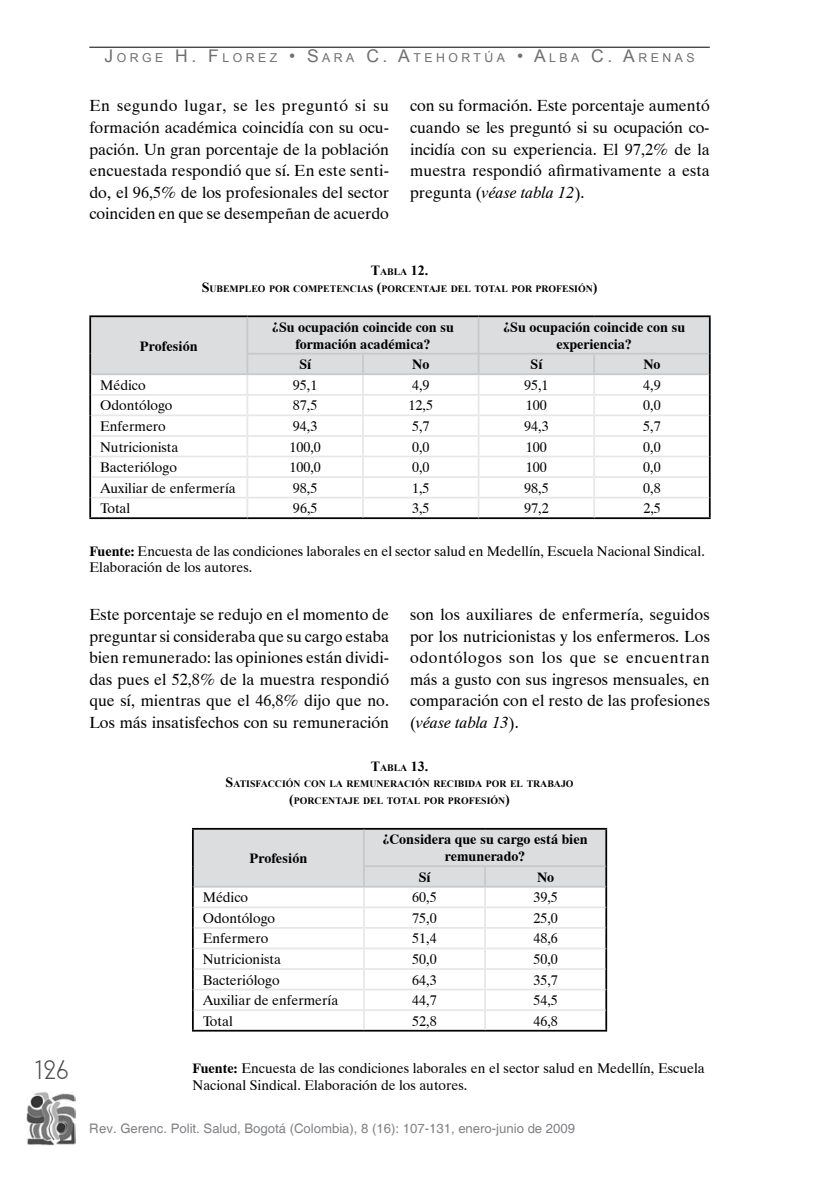
<style>
.page{position:relative;width:819px;height:1191px;background:#fff}
.page>*{position:absolute;margin:0;border:0;box-sizing:border-box;transform-origin:0 0}
.t1{font:28px "Plaza D";color:#4d4d4f}
.t2{font:16.1px/21.5px "Dutch 801 BT";color:#000;text-align:justify}
.t3{font:14px/16.8px "Dutch 801 BT";color:#000}
.t4{font:700 14px/16.8px "Dutch 801 BT";color:#000;text-align:center}
.t5{font:700 14px "Times New Roman";color:#000}
.t6{font:13.12px "Helvetica";color:#808285}
.t7{font:12.25px "Arial";letter-spacing:.285em;color:#6d6f71}
.t8{font:700 9.8px/16.8px "Times New Roman";color:#000;text-align:center}
.s1{font-size:17.5px}
.s2{font-style:italic}
.s3{font-size:9.8px}
.s4{font-size:14px}
.s5{font-weight:700}
</style>
<div class="page">
<img style="left:26px;top:1092px;width:49px;height:53px">
<hr style="left:89px;top:47px;width:620px;height:1px;background:#000">
<hr style="left:89px;top:374px;width:2px;height:21px;background:#000">
<hr style="left:708px;top:374px;width:2px;height:21px;background:#000">
<hr style="left:89px;top:395px;width:2px;height:20px;background:#000">
<hr style="left:708px;top:395px;width:2px;height:20px;background:#000">
<hr style="left:89px;top:415px;width:2px;height:21px;background:#000">
<hr style="left:708px;top:415px;width:2px;height:21px;background:#000">
<hr style="left:89px;top:436px;width:2px;height:20px;background:#000">
<hr style="left:708px;top:436px;width:2px;height:20px;background:#000">
<hr style="left:89px;top:456px;width:2px;height:21px;background:#000">
<hr style="left:708px;top:456px;width:2px;height:21px;background:#000">
<hr style="left:89px;top:477px;width:2px;height:20px;background:#000">
<hr style="left:708px;top:477px;width:2px;height:20px;background:#000">
<hr style="left:89px;top:497px;width:2px;height:20px;background:#000">
<hr style="left:708px;top:497px;width:2px;height:20px;background:#000">
<hr style="left:89px;top:517px;width:158px;height:2px;background:#000">
<hr style="left:247px;top:517px;width:116px;height:2px;background:#000">
<hr style="left:363px;top:517px;width:115px;height:2px;background:#000">
<hr style="left:478px;top:517px;width:116px;height:2px;background:#000">
<hr style="left:594px;top:517px;width:116px;height:2px;background:#000">
<hr style="left:89px;top:315px;width:158px;height:2px;background:#000">
<hr style="left:89px;top:317px;width:2px;height:37px;background:#000">
<hr style="left:247px;top:315px;width:116px;height:2px;background:#000">
<hr style="left:363px;top:315px;width:115px;height:2px;background:#000">
<hr style="left:478px;top:315px;width:116px;height:2px;background:#000">
<hr style="left:594px;top:315px;width:116px;height:2px;background:#000">
<hr style="left:708px;top:317px;width:2px;height:37px;background:#000">
<hr style="left:89px;top:354px;width:2px;height:20px;background:#000">
<hr style="left:708px;top:354px;width:2px;height:20px;background:#000">
<svg style="left:90px;top:316px;width:619px;height:201px"></svg>
<hr style="left:91px;top:373px;width:156px;height:2px;background:#c6c8ca">
<hr style="left:247px;top:373px;width:116px;height:2px;background:#c6c8ca">
<hr style="left:363px;top:373px;width:115px;height:2px;background:#c6c8ca">
<hr style="left:478px;top:373px;width:116px;height:2px;background:#c6c8ca">
<hr style="left:594px;top:373px;width:114px;height:2px;background:#c6c8ca">
<hr style="left:192px;top:1029px;width:172px;height:2px;background:#000">
<hr style="left:364px;top:1029px;width:121px;height:2px;background:#000">
<hr style="left:485px;top:1029px;width:122px;height:2px;background:#000">
<hr style="left:192px;top:828px;width:172px;height:1px;background:#000">
<hr style="left:364px;top:828px;width:121px;height:1px;background:#000">
<hr style="left:485px;top:828px;width:122px;height:1px;background:#000">
<svg style="left:192px;top:829px;width:415px;height:200px"></svg>
<hr style="left:194px;top:886px;width:170px;height:1px;background:#c6c8ca">
<hr style="left:364px;top:886px;width:121px;height:1px;background:#c6c8ca">
<hr style="left:485px;top:886px;width:120px;height:1px;background:#c6c8ca">
<h1 class="t1" style="left:33px;top:1055px;width:38px">126</h1>
<p class="t7" style="left:104px;top:50px;width:590px"><span class="s1">J</span>ORGE <span class="s1">H. F</span>LOREZ <span class="s1">• S</span>ARA <span class="s1">C. A</span>TEH ORTÚA <span class="s1">• A</span>LBA <span class="s1">C. A</span>RENAS</p>
<p class="t2" style="left:89px;top:94px;width:301px">En segundo lugar, se les preguntó si su formación académica coincidía con su ocu&shy;pación. Un gran porcentaje de la población encuestada respondió que sí. En este senti&shy;do, el 96,5% de los profesionales del sector coinciden en que se desempeñan de acuerdo</p>
<p class="t2" style="left:410px;top:94px;width:301px">con su formación. Este porcentaje aumentó cuando se les preguntó si su ocupación co&shy;incidía con su experiencia. El 97,2% de la muestra respondió afirmativamente a esta pregunta (<span class="s2">véase tabla 12</span>).</p>
<p class="t5" style="left:371px;top:260px;width:59px">T<span class="s3">ABLA</span> 12.</p>
<p class="t8" style="left:202px;top:280px;width:397px"><span class="s4">S</span>UBEMPLEO POR COMPETENCIAS <span class="s4">(</span>PORCENTAJE DEL TOTAL POR PROFESIÓN<span class="s4">)</span></p>
<p class="t4" style="left:140px;top:337px;width:59px">Profesión</p>
<p class="t4" style="left:272px;top:318px;width:184px">¿Su ocupación coincide con su formación académica?</p>
<p class="t4" style="left:503px;top:318px;width:184px">¿Su ocupación coincide con su experiencia?</p>
<p class="t4" style="left:299px;top:356px;width:14px">Sí</p>
<p class="t4" style="left:412px;top:356px;width:19px">No</p>
<p class="t4" style="left:530px;top:356px;width:14px">Sí</p>
<p class="t4" style="left:643px;top:356px;width:19px">No</p>
<p class="t3" style="left:100px;top:376px;width:47px">Médico</p>
<p class="t3" style="left:293px;top:376px;width:26px">95,1</p>
<p class="t3" style="left:412px;top:376px;width:19px">4,9</p>
<p class="t3" style="left:524px;top:376px;width:26px">95,1</p>
<p class="t3" style="left:643px;top:376px;width:19px">4,9</p>
<p class="t3" style="left:100px;top:396px;width:74px">Odontólogo</p>
<p class="t3" style="left:293px;top:396px;width:26px">87,5</p>
<p class="t3" style="left:408px;top:396px;width:26px">12,5</p>
<p class="t3" style="left:526px;top:396px;width:22px">100</p>
<p class="t3" style="left:643px;top:396px;width:19px">0,0</p>
<p class="t3" style="left:100px;top:417px;width:67px">Enfermero</p>
<p class="t3" style="left:293px;top:417px;width:26px">94,3</p>
<p class="t3" style="left:412px;top:417px;width:19px">5,7</p>
<p class="t3" style="left:524px;top:417px;width:26px">94,3</p>
<p class="t3" style="left:643px;top:417px;width:19px">5,7</p>
<p class="t3" style="left:100px;top:437px;width:80px">Nutricionista</p>
<p class="t3" style="left:289px;top:437px;width:33px">100,0</p>
<p class="t3" style="left:412px;top:437px;width:19px">0,0</p>
<p class="t3" style="left:526px;top:437px;width:22px">100</p>
<p class="t3" style="left:643px;top:437px;width:19px">0,0</p>
<p class="t3" style="left:100px;top:458px;width:78px">Bacteriólogo</p>
<p class="t3" style="left:289px;top:458px;width:33px">100,0</p>
<p class="t3" style="left:412px;top:458px;width:19px">0,0</p>
<p class="t3" style="left:526px;top:458px;width:22px">100</p>
<p class="t3" style="left:643px;top:458px;width:19px">0,0</p>
<p class="t3" style="left:100px;top:479px;width:137px">Auxiliar de enfermería</p>
<p class="t3" style="left:293px;top:479px;width:26px">98,5</p>
<p class="t3" style="left:412px;top:479px;width:19px">1,5</p>
<p class="t3" style="left:524px;top:479px;width:26px">98,5</p>
<p class="t3" style="left:643px;top:479px;width:19px">0,8</p>
<p class="t3" style="left:100px;top:499px;width:32px">Total</p>
<p class="t3" style="left:293px;top:499px;width:26px">96,5</p>
<p class="t3" style="left:412px;top:499px;width:19px">3,5</p>
<p class="t3" style="left:524px;top:499px;width:26px">97,2</p>
<p class="t3" style="left:643px;top:499px;width:19px">2,5</p>
<p class="t3" style="left:89px;top:541px;width:617px"><span class="s5">Fuente:</span> Encuesta de las condiciones laborales en el sector salud en Medellín, Escuela Nacional Sindical.<br>Elaboración de los autores.</p>
<p class="t2" style="left:89px;top:603px;width:301px">Este porcentaje se redujo en el momento de preguntar si consideraba que su cargo estaba bien remunerado: las opiniones están dividi&shy;das pues el 52,8% de la muestra respondió que sí, mientras que el 46,8% dijo que no.<br>Los más insatisfechos con su remuneración</p>
<p class="t2" style="left:410px;top:603px;width:301px">son los auxiliares de enfermería, seguidos por los nutricionistas y los enfermeros. Los odontólogos son los que se encuentran más a gusto con sus ingresos mensuales, en comparación con el resto de las profesiones (<span class="s2">véase tabla 13</span>).</p>
<p class="t5" style="left:371px;top:756px;width:59px">T<span class="s3">ABLA</span> 13.</p>
<p class="t8" style="left:225px;top:775px;width:349px"><span class="s4">S</span>ATISFACCIÓN CON LA REMUNERACIÓN RECIBIDA POR EL TRABAJO <span class="s4">(</span>PORCENTAJE DEL TOTAL POR PROFESIÓN<span class="s4">)</span></p>
<p class="t4" style="left:249px;top:849px;width:59px">Profesión</p>
<p class="t4" style="left:382px;top:831px;width:206px">¿Considera que su cargo está bien remunerado?</p>
<p class="t4" style="left:418px;top:868px;width:14px">Sí</p>
<p class="t4" style="left:537px;top:868px;width:19px">No</p>
<p class="t3" style="left:203px;top:888px;width:47px">Médico</p>
<p class="t3" style="left:412px;top:888px;width:26px">60,5</p>
<p class="t3" style="left:533px;top:888px;width:26px">39,5</p>
<p class="t3" style="left:203px;top:909px;width:74px">Odontólogo</p>
<p class="t3" style="left:412px;top:909px;width:26px">75,0</p>
<p class="t3" style="left:533px;top:909px;width:26px">25,0</p>
<p class="t3" style="left:203px;top:929px;width:67px">Enfermero</p>
<p class="t3" style="left:412px;top:929px;width:26px">51,4</p>
<p class="t3" style="left:533px;top:929px;width:26px">48,6</p>
<p class="t3" style="left:203px;top:950px;width:80px">Nutricionista</p>
<p class="t3" style="left:412px;top:950px;width:26px">50,0</p>
<p class="t3" style="left:533px;top:950px;width:26px">50,0</p>
<p class="t3" style="left:203px;top:970px;width:78px">Bacteriólogo</p>
<p class="t3" style="left:412px;top:970px;width:26px">64,3</p>
<p class="t3" style="left:533px;top:970px;width:26px">35,7</p>
<p class="t3" style="left:203px;top:991px;width:137px">Auxiliar de enfermería</p>
<p class="t3" style="left:412px;top:991px;width:26px">44,7</p>
<p class="t3" style="left:533px;top:991px;width:26px">54,5</p>
<p class="t3" style="left:203px;top:1011px;width:32px">Total</p>
<p class="t3" style="left:412px;top:1011px;width:26px">52,8</p>
<p class="t3" style="left:533px;top:1011px;width:26px">46,8</p>
<p class="t3" style="left:193px;top:1059px;width:513px"><span class="s5">Fuente:</span> Encuesta de las condiciones laborales en el sector salud en Medellín, Escuela<br>Nacional Sindical. Elaboración de los autores.</p>
<p class="t6" style="left:89px;top:1121px;width:487px">Rev. Gerenc. Polit. Salud, Bogotá (Colombia), 8 (16): 107-131, enero-junio de 2009</p>
</div>
